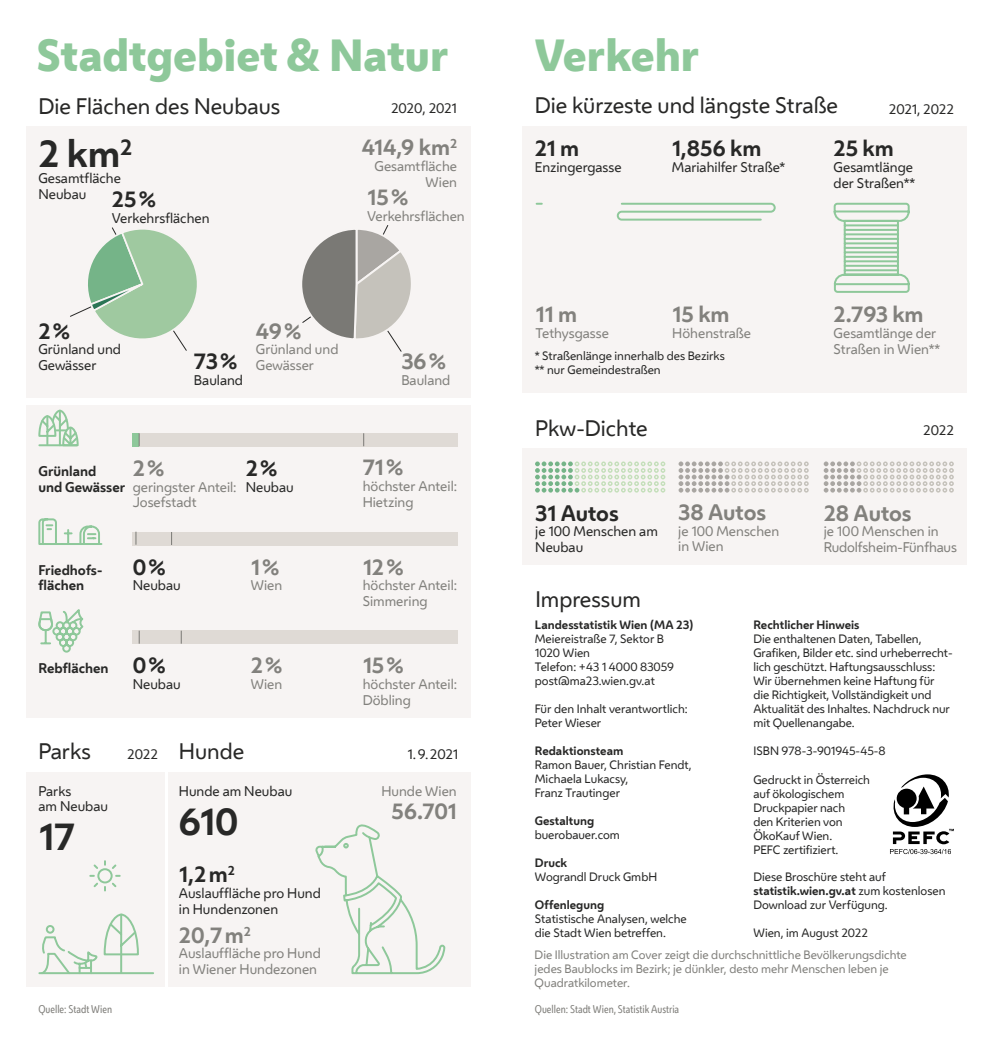
<style>
.page{position:relative;width:993px;height:1042px;background:#fff}
.page>*{position:absolute;margin:0;border:0;box-sizing:border-box;transform-origin:0 0}
.t1{font:800 42px "Wiener Melange";color:#8ec89a}
.t2{font:700 35.88px "Wiener Melange";color:#282827}
.t3{font:21px "Wiener Melange";color:#282827}
.t4{font:700 21px "Wiener Melange";color:#82817d}
.t5{font:700 21px "Wiener Melange";color:#282827}
.t6{font:13.12px/15.8px "Wiener Melange";color:#82817d}
.t7{font:13.12px/15.8px "Wiener Melange";color:#282827}
.t8{font:700 13.12px/15.8px "Wiener Melange";color:#282827}
.t9{font:11.38px/14px "Wiener Melange";letter-spacing:-.005em;color:#282827}
.t10{font:11.38px/14px "Wiener Melange";color:#82817d}
.t11{font:700 11.38px "Wiener Melange";color:#282827}
.t12{font:10.5px "Wiener Melange Cd";color:#82817d}
.s1{font-weight:700}
</style>
<div class="page">
<div style="left:26px;top:127px;width:444px;height:271px;background:#f7f4f3"></div>
<div style="left:26px;top:405px;width:444px;height:313px;background:#f7f4f3"></div>
<div style="left:26px;top:772px;width:138px;height:215px;background:#f7f4f3"></div>
<div style="left:522px;top:126px;width:444px;height:267px;background:#f7f4f3"></div>
<div style="left:169px;top:772px;width:301px;height:215px;background:#f7f4f3"></div>
<div style="left:133px;top:630px;width:325px;height:14px;background:#dfdad5"></div>
<div style="left:133px;top:433px;width:325px;height:13px;background:#dfdad5"></div>
<div style="left:133px;top:532px;width:325px;height:13px;background:#dfdad5"></div>
<svg style="left:890px;top:774px;width:63px;height:80px"></svg>
<svg style="left:70px;top:227px;width:127px;height:124px"></svg>
<svg style="left:833px;top:202px;width:77px;height:91px"></svg>
<svg style="left:616px;top:202px;width:160px;height:19px"></svg>
<div style="left:522px;top:448px;width:444px;height:117px;background:#f7f4f3"></div>
<svg style="left:535px;top:461px;width:130px;height:31px"></svg>
<svg style="left:89px;top:860px;width:32px;height:32px"></svg>
<svg style="left:38px;top:409px;width:41px;height:38px"></svg>
<hr style="left:39px;top:444px;width:38px;height:2px;background:#8ec89a">
<svg style="left:38px;top:518px;width:65px;height:27px"></svg>
<svg style="left:38px;top:609px;width:46px;height:44px"></svg>
<hr style="left:39px;top:972px;width:114px;height:2px;background:#8ec89a">
<svg style="left:39px;top:913px;width:101px;height:62px"></svg>
<svg style="left:315px;top:824px;width:131px;height:151px"></svg>
<div style="left:133px;top:433px;width:6px;height:13px;background:#8ec89a"></div>
<svg style="left:171px;top:532px;width:1px;height:13px"></svg>
<svg style="left:139px;top:630px;width:1px;height:14px"></svg>
<svg style="left:136px;top:532px;width:1px;height:13px"></svg>
<svg style="left:139px;top:433px;width:1px;height:13px"></svg>
<svg style="left:823px;top:461px;width:130px;height:31px"></svg>
<svg style="left:363px;top:433px;width:1px;height:13px"></svg>
<svg style="left:181px;top:631px;width:1px;height:13px"></svg>
<svg style="left:678px;top:461px;width:130px;height:31px"></svg>
<svg style="left:302px;top:225px;width:109px;height:127px"></svg>
<h1 class="t1" style="left:37px;top:26px;width:413px">Stadtgebiet &amp; Natur</h1>
<h1 class="t1" style="left:534px;top:26px;width:166px">Verkehr</h1>
<p class="t7" style="left:391px;top:100px;width:67px">2020, 2021</p>
<h3 class="t3" style="left:38px;top:90px;width:243px">Die Flächen des Neubaus</h3>
<h3 class="t3" style="left:534px;top:89px;width:304px">Die kürzeste und längste Straße</h3>
<p class="t7" style="left:888px;top:100px;width:66px">2021, 2022</p>
<h2 class="t2" style="left:38px;top:124px;width:95px">2 km<sup>2</sup></h2>
<p class="t7" style="left:38px;top:170px;width:84px">Gesamtfläche<br>Neubau</p>
<h3 class="t5" style="left:112px;top:182px;width:45px">25%</h3>
<p class="t7" style="left:112px;top:209px;width:99px">Verkehrsflächen</p>
<h3 class="t4" style="left:362px;top:130px;width:97px">414,9 km<sup>2</sup></h3>
<p class="t6" style="left:374px;top:158px;width:84px;text-align:right">Gesamtfläche<br>Wien</p>
<h3 class="t4" style="left:367px;top:180px;width:42px">15%</h3>
<p class="t6" style="left:367px;top:208px;width:99px">Verkehrsflächen</p>
<h3 class="t5" style="left:38px;top:313px;width:33px">2%</h3>
<p class="t7" style="left:38px;top:341px;width:84px">Grünland und<br>Gewässer</p>
<h3 class="t5" style="left:194px;top:343px;width:45px">73%</h3>
<p class="t7" style="left:194px;top:371px;width:51px">Bauland</p>
<h3 class="t4" style="left:256px;top:313px;width:47px">49%</h3>
<p class="t6" style="left:256px;top:341px;width:84px">Grünland und<br>Gewässer</p>
<h3 class="t4" style="left:401px;top:343px;width:46px">36%</h3>
<p class="t6" style="left:401px;top:371px;width:51px">Bauland</p>
<p class="t8" style="left:38px;top:462px;width:88px">Grünland<br>und Gewässer</p>
<h3 class="t4" style="left:133px;top:450px;width:33px">2%</h3>
<p class="t6" style="left:133px;top:478px;width:105px">geringster Anteil:<br>Josefstadt</p>
<h3 class="t5" style="left:245px;top:450px;width:33px">2%</h3>
<p class="t7" style="left:245px;top:478px;width:49px">Neubau</p>
<h3 class="t4" style="left:362px;top:450px;width:42px">71%</h3>
<p class="t6" style="left:362px;top:478px;width:96px">höchster Anteil:<br>Hietzing</p>
<p class="t8" style="left:38px;top:561px;width:65px">Friedhofs&shy;flächen</p>
<h3 class="t5" style="left:133px;top:549px;width:34px">0%</h3>
<p class="t7" style="left:133px;top:577px;width:49px">Neubau</p>
<h3 class="t4" style="left:251px;top:549px;width:30px">1%</h3>
<p class="t6" style="left:251px;top:577px;width:33px">Wien</p>
<h3 class="t4" style="left:362px;top:549px;width:42px">12%</h3>
<p class="t6" style="left:362px;top:577px;width:96px">höchster Anteil:<br>Simmering</p>
<p class="t8" style="left:38px;top:659px;width:72px">Rebflächen</p>
<h3 class="t5" style="left:133px;top:648px;width:34px">0%</h3>
<p class="t7" style="left:133px;top:675px;width:49px">Neubau</p>
<h3 class="t4" style="left:251px;top:648px;width:33px">2%</h3>
<p class="t6" style="left:251px;top:675px;width:33px">Wien</p>
<h3 class="t4" style="left:362px;top:648px;width:42px">15%</h3>
<p class="t6" style="left:362px;top:675px;width:96px">höchster Anteil:<br>Döbling</p>
<h3 class="t3" style="left:38px;top:735px;width:54px">Parks</h3>
<h3 class="t3" style="left:179px;top:735px;width:67px">Hunde</h3>
<p class="t7" style="left:127px;top:746px;width:32px">2022</p>
<p class="t7" style="left:407px;top:746px;width:52px">1.9.2021</p>
<p class="t7" style="left:38px;top:782px;width:71px">Parks<br>am Neubau</p>
<h2 class="t2" style="left:38px;top:807px;width:38px">17</h2>
<p class="t7" style="left:179px;top:782px;width:115px">Hunde am Neubau</p>
<h2 class="t2" style="left:179px;top:791px;width:61px">610</h2>
<h3 class="t5" style="left:179px;top:856px;width:58px">1,2m<sup>2</sup></h3>
<p class="t7" style="left:179px;top:884px;width:143px">Auslauffläche pro Hund in Hundenzonen</p>
<h3 class="t4" style="left:179px;top:917px;width:74px">20,7m<sup>2</sup></h3>
<p class="t6" style="left:179px;top:945px;width:143px">Auslauffläche pro Hund in Wiener Hundezonen</p>
<p class="t6" style="left:381px;top:782px;width:77px">Hunde Wien</p>
<h3 class="t4" style="left:391px;top:793px;width:67px">56.701</h3>
<h3 class="t5" style="left:534px;top:131px;width:46px">21 m</h3>
<p class="t7" style="left:534px;top:158px;width:88px">Enzingergasse</p>
<h3 class="t5" style="left:671px;top:131px;width:91px">1,856 km</h3>
<p class="t7" style="left:671px;top:158px;width:115px">Mariahilfer Straße*</p>
<h3 class="t5" style="left:833px;top:131px;width:62px">25 km</h3>
<p class="t7" style="left:833px;top:158px;width:83px">Gesamtlänge der Straßen**</p>
<h3 class="t4" style="left:535px;top:297px;width:43px">11 m</h3>
<p class="t6" style="left:535px;top:325px;width:75px">Tethysgasse</p>
<h3 class="t4" style="left:672px;top:297px;width:59px">15 km</h3>
<p class="t6" style="left:672px;top:325px;width:80px">Höhenstraße</p>
<p class="t9" style="left:534px;top:348px;width:192px">* Straßenlänge innerhalb des Bezirks ** nur Gemeindestraßen</p>
<h3 class="t3" style="left:535px;top:411px;width:114px">Pkw-Dichte</h3>
<h3 class="t5" style="left:535px;top:495px;width:85px">31 Autos</h3>
<p class="t7" style="left:535px;top:523px;width:124px">je 100 Menschen am<br>Neubau</p>
<h3 class="t4" style="left:678px;top:494px;width:90px">38 Autos</h3>
<p class="t6" style="left:678px;top:522px;width:102px">je 100 Menschen in Wien</p>
<h3 class="t4" style="left:833px;top:297px;width:91px">2.793 km</h3>
<p class="t6" style="left:833px;top:325px;width:108px">Gesamtlänge der<br>Straßen in Wien**</p>
<p class="t7" style="left:922px;top:422px;width:32px">2022</p>
<h3 class="t4" style="left:823px;top:495px;width:89px">28 Autos</h3>
<p class="t6" style="left:823px;top:523px;width:135px">je 100 Menschen in<br>Rudolfsheim-Fünfhaus</p>
<h3 class="t3" style="left:535px;top:583px;width:107px">Impressum</h3>
<p class="t11" style="left:534px;top:615px;width:160px">Landesstatistik Wien (MA 23)</p>
<p class="t9" style="left:534px;top:631px;width:141px">Meiereistraße 7, Sektor B<br>1020 Wien<br>Telefon: +43 1 4000 83059 post@ma23.wien.gv.at</p>
<p class="t9" style="left:534px;top:701px;width:154px">Für den Inhalt verantwortlich:<br>Peter Wieser</p>
<p class="t11" style="left:534px;top:741px;width:90px">Redaktionsteam</p>
<p class="t9" style="left:534px;top:757px;width:158px">Ramon Bauer, Christian Fendt,<br>Michaela Lukacsy,<br>Franz Trautinger</p>
<p class="t11" style="left:534px;top:811px;width:61px">Gestaltung</p>
<p class="t9" style="left:534px;top:827px;width:87px">buerobauer.com</p>
<p class="t11" style="left:534px;top:853px;width:34px">Druck</p>
<p class="t9" style="left:534px;top:869px;width:124px">Wograndl Druck GmbH</p>
<p class="t11" style="left:534px;top:895px;width:71px">Offenlegung</p>
<p class="t9" style="left:534px;top:911px;width:153px">Statistische Analysen, welche die Stadt Wien betreffen.</p>
<p class="t11" style="left:753px;top:615px;width:108px">Rechtlicher Hinweis</p>
<p class="t9" style="left:753px;top:631px;width:201px">Die enthaltenen Daten, Tabellen, Grafiken, Bilder etc. sind urheberrecht&shy;lich geschützt. Haftungsausschluss:<br>Wir übernehmen keine Haftung für die Richtigkeit, Vollständigkeit und Aktualität des Inhaltes. Nachdruck nur mit Quellenangabe.</p>
<p class="t9" style="left:753px;top:743px;width:134px">ISBN 978-3-901945-45-8</p>
<p class="t9" style="left:753px;top:772px;width:118px">Gedruckt in Österreich auf ökologischem<br>Druckpapier nach<br>den Kriterien von<br>ÖkoKauf Wien.<br>PEFC zertifiziert.</p>
<p class="t9" style="left:753px;top:869px;width:194px">Diese Broschüre steht auf <span class="s1">statistik.wien.gv.at</span> zum kostenlosen<br>Download zur Verfügung.</p>
<p class="t9" style="left:753px;top:925px;width:116px">Wien, im August 2022</p>
<p class="t10" style="left:534px;top:947px;width:373px">Die Illustration am Cover zeigt die durchschnittliche Bevölkerungsdichte jedes Baublocks im Bezirk; je dünkler, desto mehr Menschen leben je<br>Quadratkilometer.</p>
<p class="t12" style="left:38px;top:1002px;width:75px">Quelle: Stadt Wien</p>
<p class="t12" style="left:534px;top:1002px;width:146px">Quellen: Stadt Wien, Statistik Austria</p>
</div>
